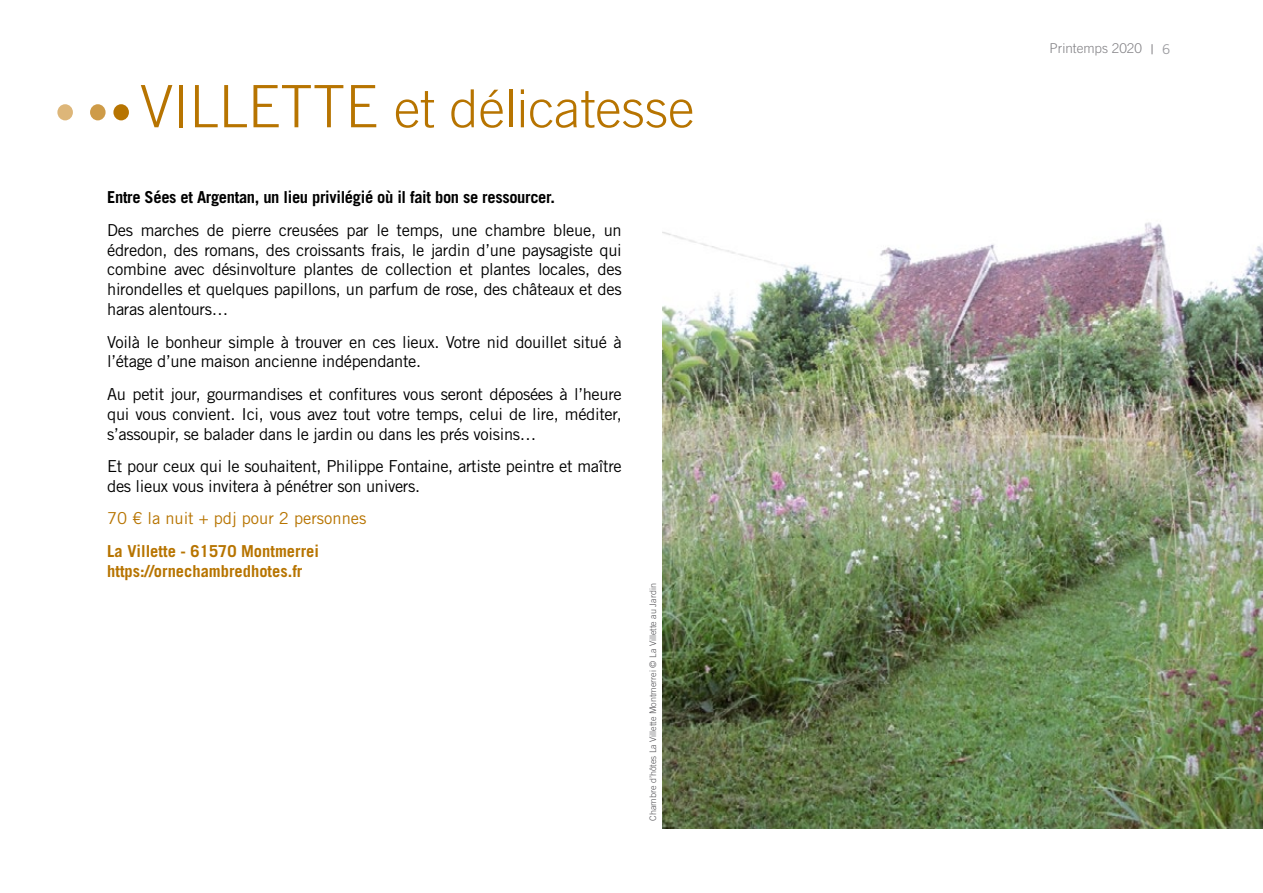
<style>
.page{position:relative;width:1263px;height:893px;background:#fff}
.page>*{position:absolute;margin:0;border:0;box-sizing:border-box;transform-origin:0 0}
.t1{font:300 52.5px "Trade Gothic LT Std";color:#b77400}
.t2{font:16.5px/19.8px "Trade Gothic LT Std";letter-spacing:-.02em;color:#000;text-align:justify}
.t3{font:700 16.5px "Trade Gothic LT Std";letter-spacing:-.02em;color:#000}
.t4{font:700 16.5px/19.8px "Trade Gothic LT Std";color:#b77400}
.t5{font:16.5px "Trade Gothic LT Std";color:#b77400}
.t6{font:300 13.5px "Trade Gothic LT Std";color:#818084}
.t7{font:13.5px "Trade Gothic LT Std";color:#9c9ca0}
.t8{font:300 9px "Trade Gothic LT Std";color:#504f53}
.s1{font-size:58.5px}
</style>
<div class="page">
<img style="left:662px;top:222px;width:601px;height:607px">
<div style="left:57px;top:104px;width:16px;height:16px;background:#ddb679;border-radius:50%"></div>
<div style="left:113px;top:104px;width:16px;height:16px;background:#b77400;border-radius:50%"></div>
<div style="left:90px;top:104px;width:16px;height:16px;background:#ce9b48;border-radius:50%"></div>
<h1 class="t1" style="left:140px;top:77px;width:556px"><span class="s1">VILLETTE</span> et délicatesse</h1>
<p class="t3" style="left:107px;top:187px;width:449px">Entre Sées et Argentan, un lieu privilégié où il fait bon se ressourcer.</p>
<p class="t2" style="left:107px;top:220px;width:516px">Des marches de pierre creusées par le temps, une chambre bleue, un édredon, des romans, des croissants frais, le jardin d’une paysagiste qui combine avec désinvolture plantes de collection et plantes locales, des hirondelles et quelques papillons, un parfum de rose, des châteaux et des haras alentours…</p>
<p class="t2" style="left:107px;top:332px;width:516px">Voilà le bonheur simple à trouver en ces lieux. Votre nid douillet situé à l’étage d’une maison ancienne indépendante.</p>
<p class="t2" style="left:107px;top:384px;width:516px">Au petit jour, gourmandises et confitures vous seront déposées à l’heure qui vous convient. Ici, vous avez tout votre temps, celui de lire, méditer, s’assoupir, se balader dans le jardin ou dans les prés voisins…</p>
<p class="t2" style="left:107px;top:456px;width:516px">Et pour ceux qui le souhaitent, Philippe Fontaine, artiste peintre et maître des lieux vous invitera à pénétrer son univers.</p>
<p class="t5" style="left:107px;top:509px;width:261px">70 € la nuit + pdj pour 2 personnes</p>
<p class="t4" style="left:107px;top:541px;width:213px">La Villette - 61570 Montmerrei https://ornechambredhotes.fr</p>
<p class="t8" style="left:648px;top:821px;width:239px;rotate:-90deg">Chambre d’hôtes La Villette Montmerrei © La Villette au Jardin</p>
<p class="t6" style="left:1050px;top:41px;width:94px">Printemps 2020</p>
<p class="t7" style="left:1162px;top:41px;width:10px">6</p>
</div>
